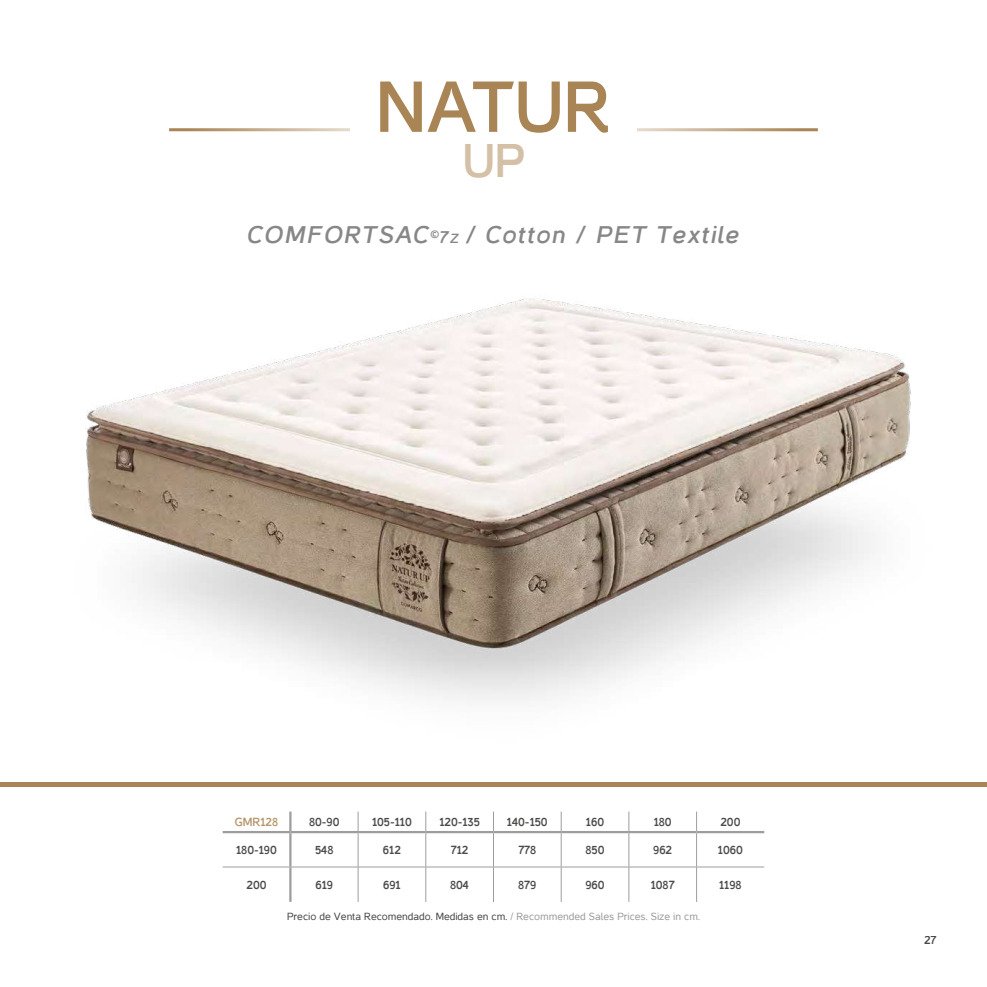
<style>
.page{position:relative;width:987px;height:987px;background:#fff}
.page>*{position:absolute;margin:0;border:0;box-sizing:border-box;transform-origin:0 0}
.t1{font:700 72.3px "Casper";color:#a98454}
.t2{font:700 48px "Casper";color:#d4c0a6}
.t3{font:italic 700 24.45px "Casper";letter-spacing:.05em;color:#878787}
.t4{font:700 12px "Casper";color:#4a4a49}
.t5{font:700 12px "Casper";color:#b6956b}
.t6{font:10.5px "Casper";color:#4a4a49}
.s1{font-size:17.55px}
.s2{font-size:13.5px}
.s3{color:#9d9d9c}
</style>
<div class="page">
<hr style="left:637px;top:128px;width:180px;height:3px;background:#a98454">
<hr style="left:169px;top:128px;width:181px;height:3px;background:#a98454">
<svg style="left:187px;top:128px;width:612px;height:4px"></svg>
<hr style="left:289px;top:811px;width:2px;height:20px;background:#9d9d9c">
<hr style="left:223px;top:831px;width:67px;height:2px;background:#9d9d9c">
<hr style="left:290px;top:831px;width:68px;height:2px;background:#9d9d9c">
<hr style="left:289px;top:833px;width:2px;height:33px;background:#9d9d9c">
<hr style="left:358px;top:831px;width:68px;height:2px;background:#9d9d9c">
<hr style="left:426px;top:831px;width:67px;height:2px;background:#9d9d9c">
<hr style="left:493px;top:831px;width:68px;height:2px;background:#9d9d9c">
<hr style="left:561px;top:831px;width:68px;height:2px;background:#9d9d9c">
<hr style="left:629px;top:831px;width:67px;height:2px;background:#9d9d9c">
<hr style="left:696px;top:831px;width:68px;height:2px;background:#9d9d9c">
<hr style="left:289px;top:867px;width:2px;height:34px;background:#9d9d9c">
<svg style="left:358px;top:811px;width:1px;height:20px"></svg>
<svg style="left:425px;top:811px;width:1px;height:20px"></svg>
<svg style="left:493px;top:811px;width:1px;height:20px"></svg>
<svg style="left:561px;top:811px;width:1px;height:20px"></svg>
<svg style="left:628px;top:811px;width:1px;height:20px"></svg>
<svg style="left:696px;top:811px;width:1px;height:20px"></svg>
<hr style="left:358px;top:833px;width:1px;height:33px;background:#9d9d9c">
<hr style="left:425px;top:833px;width:1px;height:33px;background:#9d9d9c">
<hr style="left:493px;top:833px;width:1px;height:33px;background:#9d9d9c">
<hr style="left:561px;top:833px;width:1px;height:33px;background:#9d9d9c">
<hr style="left:628px;top:833px;width:1px;height:33px;background:#9d9d9c">
<hr style="left:696px;top:833px;width:1px;height:33px;background:#9d9d9c">
<hr style="left:223px;top:866px;width:67px;height:1px;background:#9d9d9c">
<hr style="left:290px;top:866px;width:68px;height:1px;background:#9d9d9c">
<hr style="left:358px;top:866px;width:68px;height:1px;background:#9d9d9c">
<hr style="left:358px;top:867px;width:1px;height:34px;background:#9d9d9c">
<hr style="left:426px;top:866px;width:67px;height:1px;background:#9d9d9c">
<hr style="left:425px;top:867px;width:1px;height:34px;background:#9d9d9c">
<hr style="left:493px;top:866px;width:68px;height:1px;background:#9d9d9c">
<hr style="left:493px;top:867px;width:1px;height:34px;background:#9d9d9c">
<hr style="left:561px;top:866px;width:68px;height:1px;background:#9d9d9c">
<hr style="left:561px;top:867px;width:1px;height:34px;background:#9d9d9c">
<hr style="left:629px;top:866px;width:67px;height:1px;background:#9d9d9c">
<hr style="left:628px;top:867px;width:1px;height:34px;background:#9d9d9c">
<hr style="left:696px;top:866px;width:68px;height:1px;background:#9d9d9c">
<hr style="left:696px;top:867px;width:1px;height:34px;background:#9d9d9c">
<img style="left:11px;top:298px;width:975px;height:489px">
<h1 class="t1" style="left:376px;top:68px;width:237px">NATUR</h1>
<h2 class="t2" style="left:462px;top:135px;width:63px">UP</h2>
<h3 class="t3" style="left:248px;top:222px;width:493px">COMFORTSAC<sup>©</sup><span class="s1">7</span><span class="s2">Z</span> / Cotton / PET Textile</h3>
<p class="t5" style="left:235px;top:815px;width:45px">GMR128</p>
<p class="t4" style="left:309px;top:815px;width:32px">80-90</p>
<p class="t4" style="left:372px;top:815px;width:41px">105-110</p>
<p class="t4" style="left:439px;top:815px;width:42px">120-135</p>
<p class="t4" style="left:507px;top:815px;width:42px">140-150</p>
<p class="t4" style="left:586px;top:815px;width:20px">160</p>
<p class="t4" style="left:653px;top:815px;width:19px">180</p>
<p class="t4" style="left:720px;top:815px;width:22px">200</p>
<p class="t4" style="left:236px;top:843px;width:42px">180-190</p>
<p class="t4" style="left:315px;top:843px;width:20px">548</p>
<p class="t4" style="left:383px;top:843px;width:19px">612</p>
<p class="t4" style="left:451px;top:843px;width:19px">712</p>
<p class="t4" style="left:518px;top:843px;width:19px">778</p>
<p class="t4" style="left:585px;top:843px;width:20px">850</p>
<p class="t4" style="left:653px;top:843px;width:20px">962</p>
<p class="t4" style="left:718px;top:843px;width:26px">1060</p>
<p class="t4" style="left:246px;top:878px;width:22px">200</p>
<p class="t4" style="left:315px;top:878px;width:19px">619</p>
<p class="t4" style="left:383px;top:878px;width:19px">691</p>
<p class="t4" style="left:450px;top:878px;width:20px">804</p>
<p class="t4" style="left:518px;top:878px;width:20px">879</p>
<p class="t4" style="left:585px;top:878px;width:21px">960</p>
<p class="t4" style="left:650px;top:878px;width:25px">1087</p>
<p class="t4" style="left:719px;top:878px;width:24px">1198</p>
<p class="t6" style="left:287px;top:910px;width:414px">Precio de Venta Recomendado. Medidas en cm. <span class="s3">/ Recommended Sales Prices. Size in cm.</span></p>
<p class="t4" style="left:924px;top:933px;width:14px">27</p>
</div>
